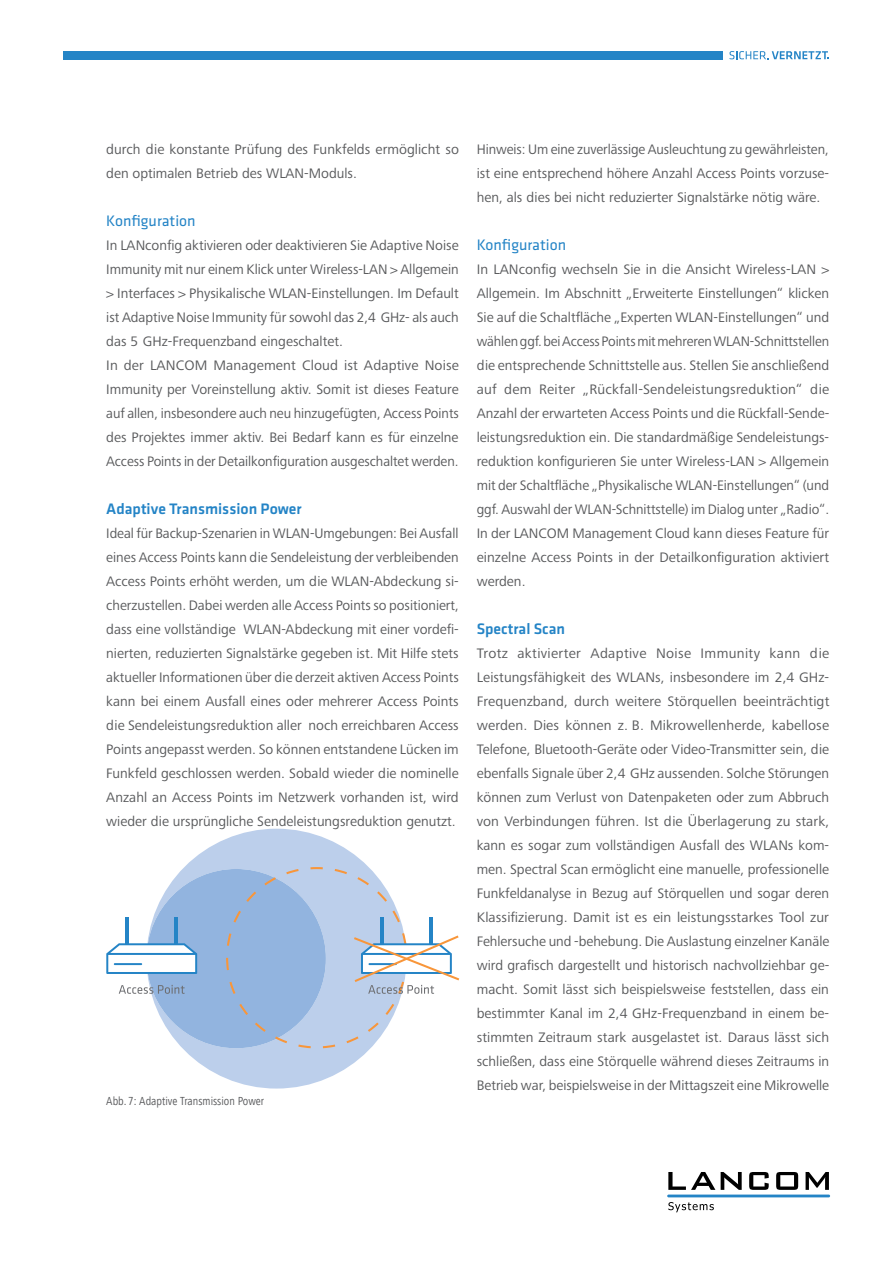
<style>
.page{position:relative;width:893px;height:1263px;background:#fff}
.page>*{position:absolute;margin:0;border:0;box-sizing:border-box;transform-origin:0 0}
.t1{font:500 15.75px "Klavika Basic";color:#2484c6}
.t2{font:15.75px "Klavika Basic";color:#2484c6}
.t3{font:14.25px/24px "Frutiger Next Pro";color:#58595b;text-align:justify}
.t4{font:condensed 12px "Frutiger Next LT";color:#58595b}
</style>
<div class="page">
<svg style="left:668px;top:1172px;width:47px;height:18px"></svg>
<svg style="left:721px;top:1172px;width:21px;height:18px"></svg>
<svg style="left:749px;top:1172px;width:20px;height:18px"></svg>
<svg style="left:776px;top:1172px;width:22px;height:18px"></svg>
<svg style="left:806px;top:1172px;width:23px;height:18px"></svg>
<svg style="left:668px;top:1202px;width:46px;height:10px"></svg>
<hr style="left:667px;top:1194px;width:163px;height:3px;background:#2484c6">
<div style="left:64px;top:51px;width:659px;height:9px;background:#2484c6"></div>
<svg style="left:729px;top:51px;width:100px;height:8px"></svg>
<svg style="left:147px;top:829px;width:224px;height:259px;fill:#bccfeb"></svg>
<div style="left:147px;top:869px;width:179px;height:179px;background:#92b4df;border-radius:90px"></div>
<svg style="left:106px;top:943px;width:91px;height:31px"></svg>
<hr style="left:114px;top:963px;width:28px;height:2px;background:#2484c6">
<hr style="left:125px;top:917px;width:4px;height:27px;background:#2484c6">
<hr style="left:174px;top:917px;width:4px;height:27px;background:#2484c6">
<svg style="left:119px;top:985px;width:66px;height:9px"></svg>
<svg style="left:226px;top:867px;width:233px;height:181px"></svg>
<p class="t3" style="left:106px;top:138px;width:354px">durch die konstante Prüfung des Funkfelds ermöglicht so den optimalen Betrieb des WLAN-Moduls.</p>
<p class="t2" style="left:106px;top:211px;width:91px">Konfiguration</p>
<p class="t3" style="left:106px;top:234px;width:354px;text-align:left">In LANconfig aktivieren oder deaktivieren Sie Adaptive Noise Immunity mit nur einem Klick unter Wireless-LAN &gt; Allgemein &gt; Interfaces &gt; Physikalische WLAN-Einstellungen. Im Default ist Adaptive Noise Immunity für sowohl das 2,4 GHz- als auch das 5 GHz-Frequenzband eingeschaltet.<br>In der LANCOM Management Cloud ist Adaptive Noise Immunity per Voreinstellung aktiv. Somit ist dieses Feature auf allen, insbesondere auch neu hinzugefügten, Access Points des Projektes immer aktiv. Bei Bedarf kann es für einzelne Access Points in der Detailkonfiguration ausgeschaltet werden.</p>
<p class="t1" style="left:106px;top:498px;width:197px">Adaptive Transmission Power</p>
<p class="t3" style="left:106px;top:522px;width:354px">Ideal für Backup-Szenarien in WLAN-Umgebungen: Bei Ausfall eines Access Points kann die Sendeleistung der verbleibenden Access Points erhöht werden, um die WLAN-Abdeckung si&shy;cherzustellen. Dabei werden alle Access Points so positioniert, dass eine vollständige WLAN-Abdeckung mit einer vordefi&shy;nierten, reduzierten Signalstärke gegeben ist. Mit Hilfe stets aktueller Informationen über die derzeit aktiven Access Points kann bei einem Ausfall eines oder mehrerer Access Points die Sendeleistungsreduktion aller noch erreichbaren Access Points angepasst werden. So können entstandene Lücken im Funkfeld geschlossen werden. Sobald wieder die nominelle Anzahl an Access Points im Netzwerk vorhanden ist, wird wieder die ursprüngliche Sendeleistungsreduktion genutzt.</p>
<p class="t4" style="left:106px;top:1094px;width:160px">Abb. 7: Adaptive Transmission Power</p>
<p class="t3" style="left:477px;top:138px;width:354px">Hinweis: Um eine zuverlässige Ausleuchtung zu gewährleisten, ist eine entsprechend höhere Anzahl Access Points vorzuse&shy;hen, als dies bei nicht reduzierter Signalstärke nötig wäre.</p>
<p class="t2" style="left:477px;top:235px;width:91px">Konfiguration</p>
<p class="t3" style="left:477px;top:258px;width:354px">In LANconfig wechseln Sie in die Ansicht Wireless-LAN &gt; Allgemein. Im Abschnitt „Erweiterte Einstellungen“ klicken Sie auf die Schaltfläche „Experten WLAN-Einstellungen“ und wählen ggf. bei Access Points mit mehreren WLAN-Schnittstellen die entsprechende Schnittstelle aus. Stellen Sie anschließend auf dem Reiter „Rückfall-Sendeleistungsreduktion“ die Anzahl der erwarteten Access Points und die Rückfall-Sende&shy;leistungsreduktion ein. Die standardmäßige Sendeleistungs&shy;reduktion konfigurieren Sie unter Wireless-LAN &gt; Allgemein mit der Schaltfläche „Physikalische WLAN-Einstellungen“ (und ggf. Auswahl der WLAN-Schnittstelle) im Dialog unter „Radio“.<br>In der LANCOM Management Cloud kann dieses Feature für einzelne Access Points in der Detailkonfiguration aktiviert werden.</p>
<p class="t1" style="left:477px;top:618px;width:90px">Spectral Scan</p>
<p class="t3" style="left:477px;top:642px;width:354px">Trotz aktivierter Adaptive Noise Immunity kann die Leistungsfähigkeit des WLANs, insbesondere im 2,4 GHz-Frequenzband, durch weitere Störquellen beeinträchtigt werden. Dies können z. B. Mikrowellenherde, kabellose Telefone, Bluetooth-Geräte oder Video-Transmitter sein, die ebenfalls Signale über 2,4 GHz aussenden. Solche Störungen können zum Verlust von Datenpaketen oder zum Abbruch von Verbindungen führen. Ist die Überlagerung zu stark, kann es sogar zum vollständigen Ausfall des WLANs kom&shy;men. Spectral Scan ermöglicht eine manuelle, professionelle Funkfeldanalyse in Bezug auf Störquellen und sogar deren Klassifizierung. Damit ist es ein leistungsstarkes Tool zur Fehlersuche und -behebung. Die Auslastung einzelner Kanäle wird grafisch dargestellt und historisch nachvollziehbar ge&shy;macht. Somit lässt sich beispielsweise feststellen, dass ein bestimmter Kanal im 2,4 GHz-Frequenzband in einem be&shy;stimmten Zeitraum stark ausgelastet ist. Daraus lässt sich schließen, dass eine Störquelle während dieses Zeitraums in Betrieb war, beispielsweise in der Mittagszeit eine Mikrowelle</p>
</div>
